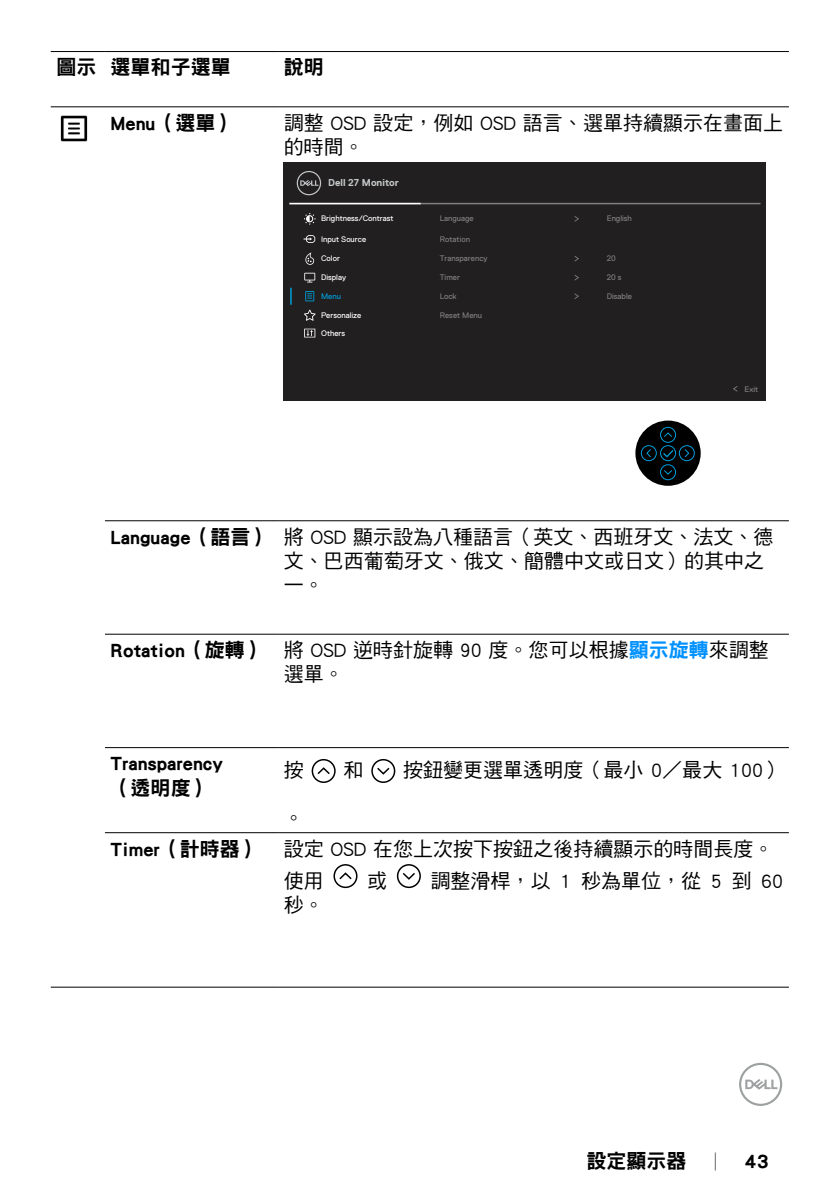
<style>
.page{position:relative;width:840px;height:1191px;background:#fff}
.page>*{position:absolute;margin:0;border:0;box-sizing:border-box;transform-origin:0 0}
.t1{font:20px/24px "DF Hei Std W5";color:#000}
.t2{font:20px/24px "DF Hei Std W9";color:#000}
.t3{font:700 10px "Dell Replica";color:#c4c7c9}
.t4{font:8px "Dell Replica";color:#808080}
.t5{font:8px "Dell Replica";color:#fff}
.t6{font:8px "Dell Replica";color:#009ed9}
.s1{font-family:"DF Hei Std W9"}
.s2{font-family:"DF Hei Std W9";color:#0091ff}
.s3{font-family:"DF Hei Std W5";font-size:18px}
</style>
<div class="page">
<svg style="left:739px;top:1062px;width:42px;height:44px"></svg>
<hr style="left:51px;top:986px;width:54px;height:1px;background:#000">
<hr style="left:51px;top:51px;width:54px;height:1px;background:#000">
<hr style="left:105px;top:51px;width:173px;height:1px;background:#000">
<hr style="left:278px;top:51px;width:510px;height:1px;background:#000">
<hr style="left:51px;top:106px;width:54px;height:1px;background:#000">
<hr style="left:105px;top:106px;width:173px;height:1px;background:#000">
<hr style="left:278px;top:106px;width:510px;height:1px;background:#000">
<hr style="left:105px;top:520px;width:173px;height:1px;background:#000">
<hr style="left:278px;top:520px;width:510px;height:1px;background:#000">
<hr style="left:105px;top:633px;width:173px;height:1px;background:#000">
<hr style="left:278px;top:633px;width:510px;height:1px;background:#000">
<hr style="left:105px;top:747px;width:173px;height:1px;background:#000">
<hr style="left:278px;top:747px;width:510px;height:1px;background:#000">
<hr style="left:105px;top:832px;width:173px;height:1px;background:#000">
<hr style="left:278px;top:832px;width:510px;height:1px;background:#000">
<hr style="left:105px;top:986px;width:173px;height:1px;background:#000">
<hr style="left:278px;top:986px;width:510px;height:1px;background:#000">
<img style="left:60px;top:115px;width:28px;height:27px">
<div style="left:283px;top:162px;width:482px;height:238px;background:#211f1f"></div>
<svg style="left:733px;top:386px;width:4px;height:6px"></svg>
<hr style="left:289px;top:203px;width:471px;height:1px;background:#808080">
<hr style="left:289px;top:203px;width:131px;height:1px;background:#fff">
<svg style="left:296px;top:171px;width:25px;height:24px"></svg>
<svg style="left:305px;top:252px;width:9px;height:13px"></svg>
<svg style="left:304px;top:273px;width:11px;height:9px"></svg>
<svg style="left:305px;top:291px;width:9px;height:10px"></svg>
<svg style="left:304px;top:310px;width:11px;height:11px"></svg>
<svg style="left:304px;top:329px;width:11px;height:8px"></svg>
<svg style="left:303px;top:235px;width:12px;height:8px"></svg>
<svg style="left:304px;top:213px;width:11px;height:12px"></svg>
<svg style="left:290px;top:288px;width:1px;height:17px"></svg>
<svg style="left:574px;top:293px;width:4px;height:6px"></svg>
<svg style="left:574px;top:216px;width:4px;height:6px"></svg>
<svg style="left:574px;top:256px;width:4px;height:6px"></svg>
<svg style="left:574px;top:274px;width:4px;height:7px"></svg>
<div style="left:635px;top:420px;width:65px;height:66px;background:#000;border-radius:50%"></div>
<svg style="left:640px;top:426px;width:55px;height:55px"></svg>
<svg style="left:311px;top:759px;width:25px;height:24px"></svg>
<svg style="left:371px;top:759px;width:25px;height:24px"></svg>
<svg style="left:333px;top:864px;width:25px;height:25px"></svg>
<svg style="left:396px;top:864px;width:25px;height:25px"></svg>
<p class="t2" style="left:56px;top:55px;width:176px">圖示 選單和子選單</p>
<p class="t2" style="left:283px;top:55px;width:41px">說明</p>
<p class="t2" style="left:110px;top:110px;width:126px">Menu（選單）</p>
<p class="t1" style="left:283px;top:110px;width:500px">調整 OSD 設定，例如 OSD 語言、選單持續顯示在畫面上的時間。</p>
<p class="t3" style="left:328px;top:177px;width:72px">Dell 27 Monitor</p>
<p class="t5" style="left:321px;top:214px;width:74px">Brightness/Contrast</p>
<p class="t5" style="left:321px;top:234px;width:47px">Input Source</p>
<p class="t5" style="left:321px;top:254px;width:20px">Color</p>
<p class="t5" style="left:321px;top:273px;width:27px">Display</p>
<p class="t6" style="left:321px;top:291px;width:21px">Menu</p>
<p class="t5" style="left:321px;top:310px;width:42px">Personalize</p>
<p class="t5" style="left:321px;top:328px;width:26px">Others</p>
<p class="t4" style="left:439px;top:214px;width:35px">Language</p>
<p class="t4" style="left:606px;top:214px;width:27px">English</p>
<p class="t4" style="left:439px;top:254px;width:49px">Transparency</p>
<p class="t4" style="left:606px;top:254px;width:11px">20</p>
<p class="t4" style="left:439px;top:273px;width:22px">Timer</p>
<p class="t4" style="left:606px;top:273px;width:16px">20 s</p>
<p class="t4" style="left:439px;top:310px;width:44px">Reset Menu</p>
<p class="t4" style="left:439px;top:234px;width:32px">Rotation</p>
<p class="t4" style="left:439px;top:291px;width:18px">Lock</p>
<p class="t4" style="left:606px;top:291px;width:27px">Disable</p>
<p class="t4" style="left:744px;top:384px;width:15px">Exit</p>
<p class="t1" style="left:283px;top:524px;width:491px;text-indent:-173px"><span class="s1">Language（語言）</span> 將 OSD 顯示設為八種語言（英文、西班牙文、法文、德文、巴西葡萄牙文、俄文、簡體中文或日文）的其中之一。</p>
<p class="t1" style="left:283px;top:637px;width:486px;text-indent:-173px"><span class="s1">Rotation（旋轉）</span> 將 OSD 逆時針旋轉 90 度。您可以根據<span class="s2">顯示旋轉</span>來調整選單。</p>
<p class="t2" style="left:110px;top:751px;width:114px">Transparency（透明度）</p>
<p class="t1" style="left:283px;top:758px;width:21px">按</p>
<p class="t1" style="left:343px;top:758px;width:21px">和</p>
<p class="t1" style="left:403px;top:758px;width:381px">按鈕變更選單透明度（最小 0／最大 100）</p>
<p class="t1" style="left:111px;top:802px;width:664px;line-height:30.2px;text-indent:173px">。<br><span class="s1">Timer（計時器）</span> 設定 OSD 在您上次按下按鈕之後持續顯示的時間長度。</p>
<p class="t1" style="left:283px;top:868px;width:41px">使用</p>
<p class="t1" style="left:367px;top:868px;width:21px">或</p>
<p class="t1" style="left:430px;top:868px;width:354px">調整滑桿，以 1 秒為單位，從 5 到 60</p>
<p class="t1" style="left:283px;top:892px;width:41px">秒。</p>
<p class="t2" style="left:586px;top:1148px;width:184px">設定顯示器 <span class="s3">│</span> 43</p>
</div>
